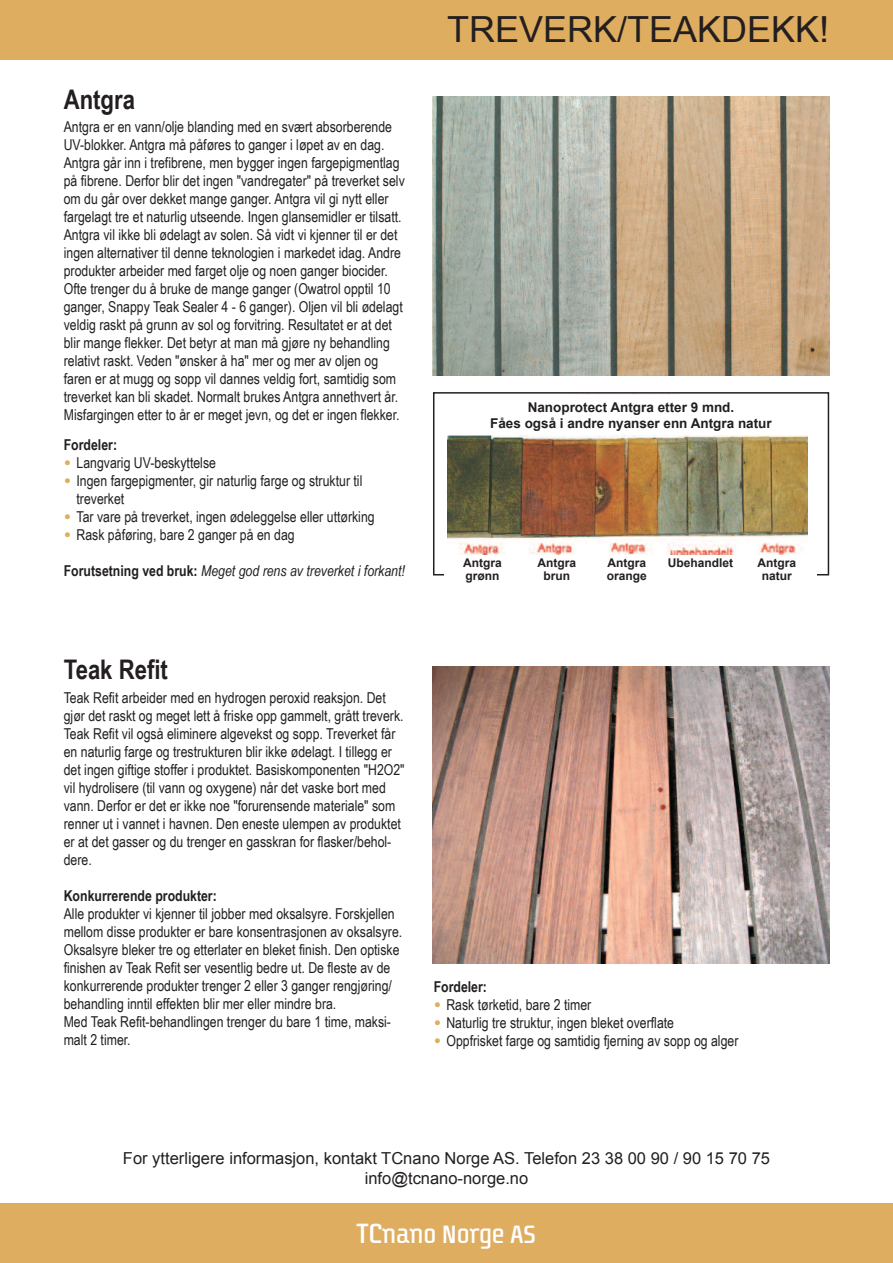
<style>
.page{position:relative;width:893px;height:1263px;background:#fff}
.page>*{position:absolute;margin:0;border:0;box-sizing:border-box;transform-origin:0 0}
.t1{font:36px "Arial";color:#231f20}
.t2{font:700 27px "Arial Narrow";color:#231f20}
.t3{font:27px "Transfer D Gauge";color:#fff}
.t4{font:16.5px/19.8px "Arial";color:#231f20;text-align:center}
.t5{font:15px/18px "Arial Narrow";color:#231f20}
.t6{font:italic 15px "Arial Narrow";color:#231f20}
.t7{font:700 15px "Arial Narrow";color:#231f20}
.t8{font:700 13.5px/16.2px "Arial";color:#231f20;text-align:center}
.t9{font:700 12px "Arial";color:#231f20}
.s1{font-family:"Arial";font-weight:900;color:#dfad5f}
.s2{font-weight:700;font-style:normal}
.s3{font-size:30px}
</style>
<div class="page">
<div style="left:0;top:1203px;width:893px;height:60px;background:#dfad5f"></div>
<img style="left:433px;top:666px;width:396px;height:298px">
<img style="left:433px;top:96px;width:396px;height:280px">
<img style="left:447px;top:435px;width:360px;height:120px">
<div style="left:433px;top:392px;width:396px;height:183px;border:2px solid #231f20"></div>
<div style="left:444px;top:555px;width:372px;height:31px;background:#fff"></div>
<div style="left:0;top:0;width:893px;height:60px;background:#dfad5f"></div>
<h2 class="t2" style="left:64px;top:83px;width:73px">Antgra</h2>
<p class="t5" style="left:64px;top:118px;width:343px">Antgra er en vann/olje blanding med en svært absorberende UV-blokker. Antgra må påføres to ganger i løpet av en dag.<br>Antgra går inn i trefibrene, men bygger ingen fargepigmentlag på fibrene. Derfor blir det ingen "vandregater" på treverket selv om du går over dekket mange ganger. Antgra vil gi nytt eller fargelagt tre et naturlig utseende. Ingen glansemidler er tilsatt.<br>Antgra vil ikke bli ødelagt av solen. Så vidt vi kjenner til er det ingen alternativer til denne teknologien i markedet idag. Andre produkter arbeider med farget olje og noen ganger biocider.<br>Ofte trenger du å bruke de mange ganger (Owatrol opptil 10 ganger, Snappy Teak Sealer 4 - 6 ganger). Oljen vil bli ødelagt veldig raskt på grunn av sol og forvitring. Resultatet er at det blir mange flekker. Det betyr at man må gjøre ny behandling relativt raskt. Veden "ønsker å ha" mer og mer av oljen og faren er at mugg og sopp vil dannes veldig fort, samtidig som treverket kan bli skadet. Normalt brukes Antgra annethvert år.<br>Misfargingen etter to år er meget jevn, og det er ingen flekker.</p>
<p class="t7" style="left:64px;top:436px;width:55px">Fordeler:</p>
<p class="t5" style="left:64px;top:454px;width:154px"><span class="s1">•</span> Langvarig UV-beskyttelse</p>
<p class="t5" style="left:77px;top:472px;width:287px;text-indent:-13px"><span class="s1">•</span> Ingen fargepigmenter, gir naturlig farge og struktur til treverket</p>
<p class="t5" style="left:64px;top:508px;width:312px"><span class="s1">•</span> Tar vare på treverket, ingen ødeleggelse eller uttørking</p>
<p class="t5" style="left:64px;top:526px;width:232px"><span class="s1">•</span> Rask påføring, bare 2 ganger på en dag</p>
<p class="t6" style="left:64px;top:562px;width:343px"><span class="s2">Forutsetning ved bruk:</span> Meget god rens av treverket i forkant!</p>
<h1 class="t1" style="left:447px;top:10px;width:384px">TREVERK/TEAKDEKK!</h1>
<p class="t8" style="left:490px;top:399px;width:283px">Nanoprotect Antgra etter 9 mnd.<br>Fåes også i andre nyanser enn Antgra natur</p>
<p class="t9" style="left:463px;top:556px;width:40px">Antgra</p>
<p class="t9" style="left:537px;top:556px;width:40px">Antgra</p>
<p class="t9" style="left:607px;top:556px;width:40px">Antgra</p>
<p class="t9" style="left:668px;top:556px;width:67px">Ubehandlet</p>
<p class="t9" style="left:758px;top:556px;width:40px">Antgra</p>
<p class="t9" style="left:465px;top:569px;width:35px">grønn</p>
<p class="t9" style="left:543px;top:569px;width:28px">brun</p>
<p class="t9" style="left:607px;top:569px;width:42px">orange</p>
<p class="t9" style="left:762px;top:569px;width:31px">natur</p>
<h2 class="t2" style="left:64px;top:654px;width:106px">Teak Refit</h2>
<p class="t5" style="left:64px;top:689px;width:342px">Teak Refit arbeider med en hydrogen peroxid reaksjon. Det gjør det raskt og meget lett å friske opp gammelt, grått treverk.<br>Teak Refit vil også eliminere algevekst og sopp. Treverket får en naturlig farge og trestrukturen blir ikke ødelagt. I tillegg er det ingen giftige stoffer i produktet. Basiskomponenten "H2O2" vil hydrolisere (til vann og oxygene) når det vaske bort med vann. Derfor er det er ikke noe "forurensende materiale" som renner ut i vannet i havnen. Den eneste ulempen av produktet er at det gasser og du trenger en gasskran for flasker/behol&shy;dere.</p>
<p class="t7" style="left:64px;top:887px;width:155px">Konkurrerende produkter:</p>
<p class="t5" style="left:64px;top:905px;width:340px">Alle produkter vi kjenner til jobber med oksalsyre. Forskjellen mellom disse produkter er bare konsentrasjonen av oksalsyre.<br>Oksalsyre bleker tre og etterlater en bleket finish. Den optiske finishen av Teak Refit ser vesentlig bedre ut. De fleste av de konkurrerende produkter trenger 2 eller 3 ganger rengjøring/ behandling inntil effekten blir mer eller mindre bra.<br>Med Teak Refit-behandlingen trenger du bare 1 time, maksi&shy;malt 2 timer.</p>
<p class="t7" style="left:434px;top:978px;width:55px">Fordeler:</p>
<p class="t5" style="left:434px;top:995px;width:159px"><span class="s1">•</span> Rask tørketid, bare 2 timer</p>
<p class="t5" style="left:434px;top:1013px;width:242px"><span class="s1">•</span> Naturlig tre struktur, ingen bleket overflate</p>
<p class="t5" style="left:434px;top:1031px;width:306px"><span class="s1">•</span> Oppfrisket farge og samtidig fjerning av sopp og alger</p>
<p class="t4" style="left:123px;top:1148px;width:648px">For ytterligere informasjon, kontakt TCnano Norge AS. Telefon 23 38 00 90 / 90 15 70 75 info@tcnano-norge.no</p>
<h2 class="t3" style="left:357px;top:1223px;width:181px"><span class="s3">TC</span>nano Norge AS</h2>
</div>
